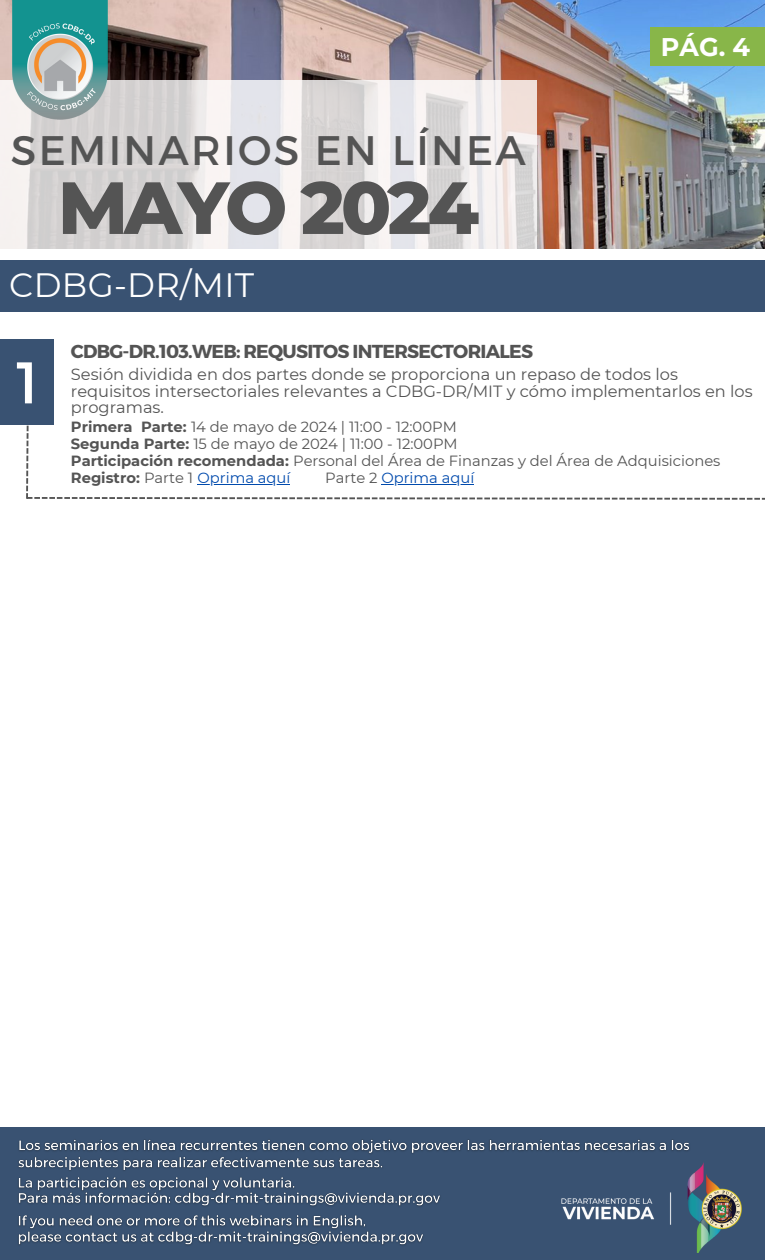
<style>
.page{position:relative;width:765px;height:1260px;background:#fff}
.page>*{position:absolute;margin:0;border:0;box-sizing:border-box;transform-origin:0 0}
.t1{font:800 73.75px "Montserrat";letter-spacing:-.055em;color:#545454}
.t2{font:58.62px "Montserrat";color:#fff}
.t3{font:41.25px "Montserrat";letter-spacing:.055em;color:#545454}
.t4{font:33.75px "Montserrat";letter-spacing:.01em;color:#fff}
.t5{font:700 25.5px "Montserrat";color:#fff}
.t6{font:700 18.75px "Montserrat";letter-spacing:-.04em;color:#545454}
.t7{font:16.25px/16.9px "Montserrat";color:#545454}
.t8{font:14.75px/16.9px "Montserrat";color:#545454}
.t9{font:14.75px "Montserrat";color:#004aad}
.s1{font-weight:700}
.s2{color:#004aad}
.s3{color:#545454}
</style>
<div class="page">
<img style="left:120px;top:0;width:645px;height:248px">
<svg style="left:0;top:80px;width:537px;height:168px"></svg>
<img style="left:0;top:0;width:120px;height:125px">
<div style="left:650px;top:28px;width:115px;height:38px;background:#88b649"></div>
<div style="left:0;top:1128px;width:765px;height:132px;background:#395272"></div>
<img style="left:561px;top:1162px;width:181px;height:91px">
<img style="left:18px;top:1177px;width:422px;height:68px">
<img style="left:18px;top:1139px;width:676px;height:36px">
<div style="left:0;top:260px;width:765px;height:52px;background:#395272"></div>
<svg style="left:26px;top:424px;width:739px;height:76px"></svg>
<div style="left:0;top:339px;width:54px;height:85px;background:#395272"></div>
<hr style="left:197px;top:484px;width:93px;height:1px;background:#004aad">
<hr style="left:381px;top:484px;width:93px;height:1px;background:#004aad">
<h3 class="t3" style="left:11px;top:123px;width:516px">SEMINARIOS EN LÍNEA</h3>
<h1 class="t1" style="left:58px;top:163px;width:423px">MAYO 2024</h1>
<h3 class="t4" style="left:9px;top:264px;width:247px">CDBG-DR/MIT</h3>
<h3 class="t5" style="left:661px;top:31px;width:91px">PÁG. 4</h3>
<h2 class="t2" style="left:16px;top:344px;width:24px">1</h2>
<p class="t6" style="left:71px;top:339px;width:464px">CDBG-DR.103.WEB: REQUSITOS INTERSECTORIALES</p>
<p class="t7" style="left:71px;top:365px;width:683px">Sesión dividida en dos partes donde se proporciona un repaso de todos los requisitos intersectoriales relevantes a CDBG-DR/MIT y cómo implementarlos en los programas.</p>
<p class="t8" style="left:71px;top:418px;width:651px"><span class="s1">Primera Parte:</span> 14 de mayo de 2024 | 11:00 - 12:00PM<br><span class="s1">Segunda Parte:</span> 15 de mayo de 2024 | 11:00 - 12:00PM<br><span class="s1">Participación recomendada:</span> Personal del Área de Finanzas y del Área de Adquisiciones <span class="s1">Registro:</span> Parte 1 <span class="s2">Oprima aquí</span></p>
<p class="t9" style="left:325px;top:468px;width:151px"><span class="s3">Parte 2</span> Oprima aquí</p>
</div>
